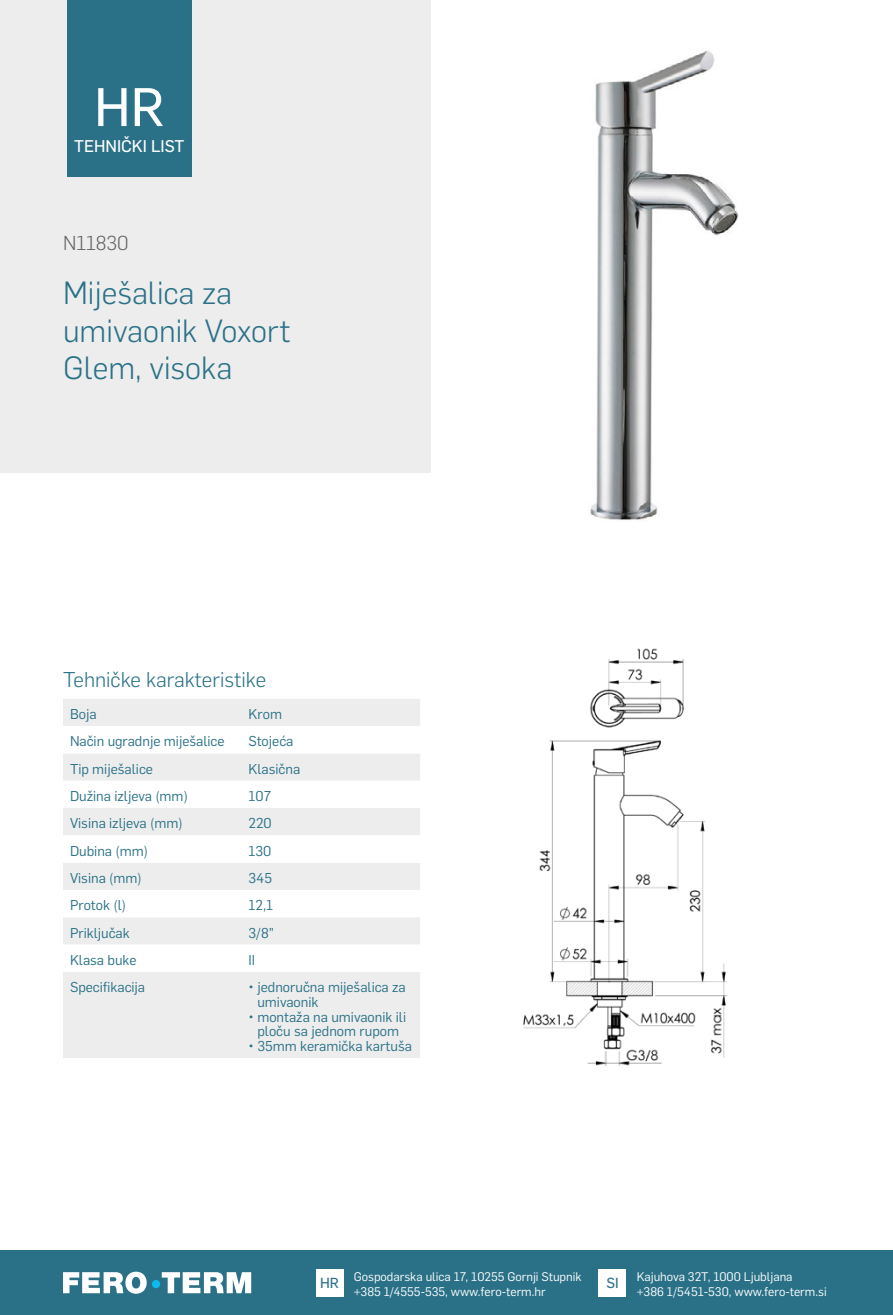
<style>
.page{position:relative;width:893px;height:1315px;background:#fff}
.page>*{position:absolute;margin:0;border:0;box-sizing:border-box;transform-origin:0 0}
.t1{font:53.2px "Flama Basic";color:#fff}
.t2{font:300 31.5px/37.8px "Flama";color:#2a7187}
.t3{font:300 21px "Flama";color:#2a7187}
.t4{font:300 19.78px "Flama";color:#646363}
.t5{font:16.62px "Flama Basic";color:#fff}
.t6{font:14.35px "Flama Basic";color:#2a7187}
.t7{font:14px/14.7px "Flama";color:#2a7187}
.t8{font:12.25px/15.8px "Flama";color:#fff}
</style>
<div class="page">
<div style="left:0;top:1250px;width:893px;height:65px;background:#2a7187"></div>
<div style="left:316px;top:1269px;width:27px;height:27px;background:#fff"></div>
<div style="left:599px;top:1269px;width:27px;height:27px;background:#fff"></div>
<svg style="left:63px;top:1271px;width:188px;height:22px"></svg>
<div style="left:152px;top:1280px;width:8px;height:8px;background:#0bbbef;border-radius:50%"></div>
<img style="left:590px;top:50px;width:149px;height:470px">
<img style="left:523px;top:648px;width:204px;height:418px">
<div style="left:0;top:0;width:430px;height:472px;background:#ededed"></div>
<div style="left:67px;top:0;width:124px;height:177px;background:#2a7187"></div>
<div style="left:63px;top:699px;width:357px;height:359px;background:#ededed"></div>
<svg style="left:63px;top:726px;width:357px;height:246px"></svg>
<h1 class="t1" style="left:94px;top:70px;width:72px">HR</h1>
<p class="t5" style="left:74px;top:134px;width:112px">TEHNIČKI LIST</p>
<h3 class="t4" style="left:63px;top:229px;width:67px">N11830</h3>
<h2 class="t2" style="left:63px;top:272px;width:229px">Miješalica za umivaonik Voxort<br>Glem, visoka</h2>
<h3 class="t3" style="left:63px;top:665px;width:205px">Tehničke karakteristike</h3>
<p class="t7" style="left:70px;top:706px;width:28px">Boja</p>
<p class="t7" style="left:249px;top:706px;width:35px">Krom</p>
<p class="t7" style="left:70px;top:733px;width:156px">Način ugradnje miješalice</p>
<p class="t7" style="left:249px;top:733px;width:46px">Stojeća</p>
<p class="t7" style="left:70px;top:760px;width:85px">Tip miješalice</p>
<p class="t7" style="left:249px;top:760px;width:53px">Klasična</p>
<p class="t7" style="left:70px;top:788px;width:119px">Dužina izljeva (mm)</p>
<p class="t7" style="left:249px;top:788px;width:24px">107</p>
<p class="t7" style="left:70px;top:815px;width:114px">Visina izljeva (mm)</p>
<p class="t7" style="left:249px;top:815px;width:25px">220</p>
<p class="t7" style="left:70px;top:842px;width:80px">Dubina (mm)</p>
<p class="t7" style="left:249px;top:842px;width:24px">130</p>
<p class="t7" style="left:70px;top:869px;width:73px">Visina (mm)</p>
<p class="t7" style="left:249px;top:869px;width:25px">345</p>
<p class="t7" style="left:70px;top:897px;width:58px">Protok (l)</p>
<p class="t7" style="left:249px;top:897px;width:26px">12,1</p>
<p class="t7" style="left:70px;top:924px;width:61px">Priključak</p>
<p class="t7" style="left:249px;top:924px;width:27px">3/8”</p>
<p class="t7" style="left:70px;top:951px;width:68px">Klasa buke</p>
<p class="t7" style="left:249px;top:951px;width:8px">II</p>
<p class="t7" style="left:70px;top:979px;width:77px">Specifikacija</p>
<p class="t7" style="left:257px;top:979px;width:150px;text-indent:-9px">• jednoručna miješalica za umivaonik</p>
<p class="t7" style="left:249px;top:1008px;width:159px;text-align:center">• montaža na umivaonik ili ploču sa jednom rupom</p>
<p class="t7" style="left:249px;top:1037px;width:165px">• 35mm keramička kartuša</p>
<p class="t6" style="left:320px;top:1272px;width:20px">HR</p>
<p class="t8" style="left:637px;top:1267px;width:191px">Kajuhova 32T, 1000 Ljubljana<br>+386 1/5451-530, www.fero-term.si</p>
<p class="t8" style="left:354px;top:1267px;width:229px">Gospodarska ulica 17, 10255 Gornji Stupnik +385 1/4555-535, www.fero-term.hr</p>
<p class="t6" style="left:606px;top:1272px;width:14px">SI</p>
</div>
